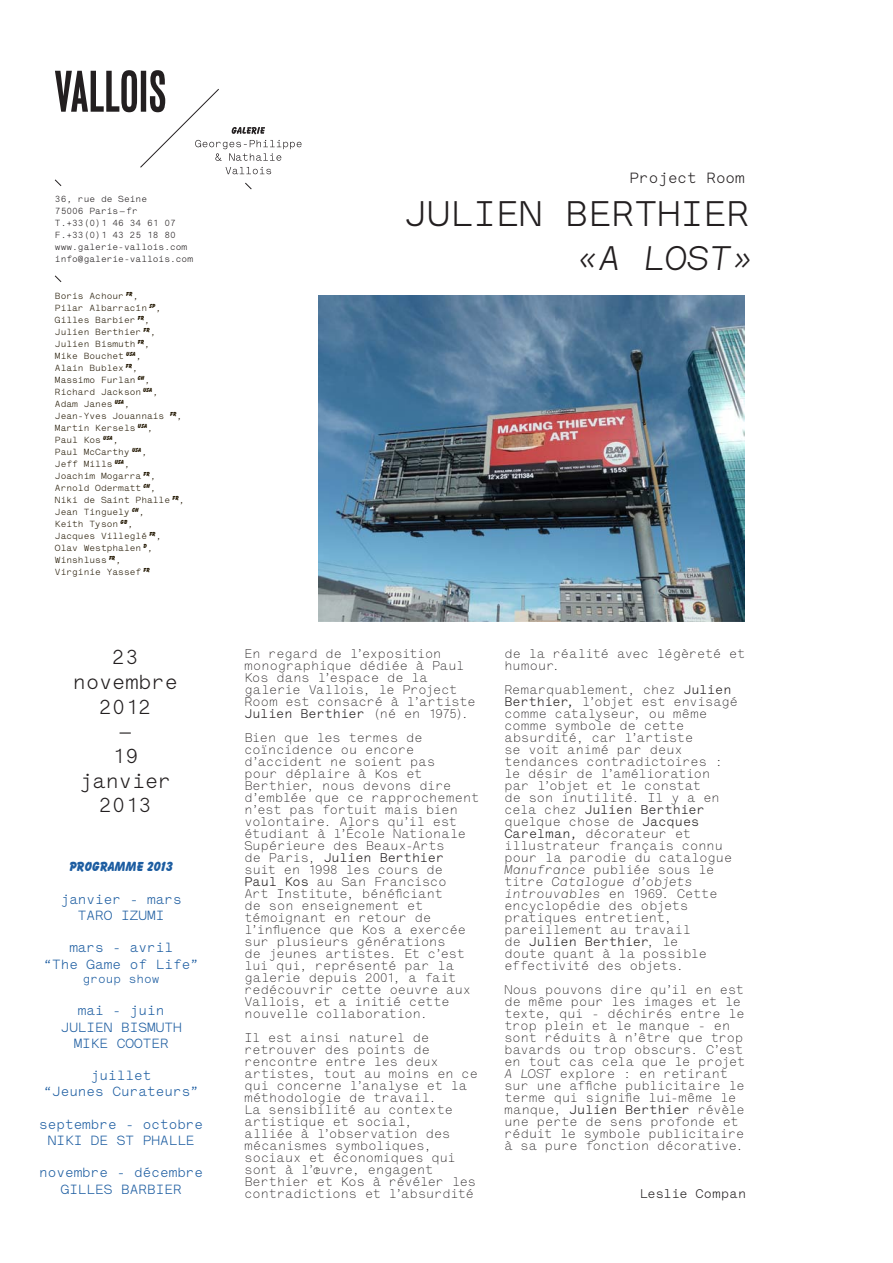
<style>
.page{position:relative;width:893px;height:1263px;background:#fff}
.page>*{position:absolute;margin:0;border:0;box-sizing:border-box;transform-origin:0 0}
.t1{font:700 36px "Lettera";color:#231f20}
.t2{font:italic 700 34.5px "Lettera";color:#231f20}
.t3{font:700 20.55px/24.6px "Lettera";color:#231f20;text-align:center}
.t4{font:700 15px "Lettera";color:#231f20}
.t5{font:700 13.5px/16.2px "Lettera";color:#1d5da1;text-align:center}
.t6{font:800 13.5px "Balloon BT";letter-spacing:.01em;color:#1d5da1}
.t7{font:12.75px/12px "Lettera";letter-spacing:-.005em;color:#231f20}
.t8{font:700 12.75px "Lettera";color:#231f20}
.t9{font:700 12px "Lettera";color:#1d5da1}
.t10{font:700 9px/12px "Lettera";color:#251a05}
.t11{font:700 9px/12px "Lettera";color:#231f20}
.s1{font-weight:700}
.s2{font-style:italic}
</style>
<div class="page">
<svg style="left:54px;top:70px;width:248px;height:119px"></svg>
<svg style="left:54px;top:275px;width:8px;height:7px"></svg>
<img style="left:319px;top:296px;width:425px;height:326px">
<p class="t11" style="left:55px;top:193px;width:140px">36, rue de Seine<br>75006 Paris—fr<br>T.+33(0)1 46 34 61 07<br>F.+33(0)1 43 25 18 80 www.galerie-vallois.com info@galerie-vallois.com</p>
<p class="t10" style="left:55px;top:289px;width:131px">Boris Achour <sup>FR</sup>,<br>Pilar Albarracín <sup>SP</sup>,<br>Gilles Barbier <sup>FR</sup>,<br>Julien Berthier <sup>FR</sup>,<br>Julien Bismuth <sup>FR</sup>,<br>Mike Bouchet <sup>USA</sup>,<br>Alain Bublex <sup>FR</sup>,<br>Massimo Furlan <sup>CH</sup>,<br>Richard Jackson <sup>USA</sup>,<br>Adam Janes <sup>USA</sup>,<br>Jean-Yves Jouannais <sup>FR</sup>,<br>Martin Kersels <sup>USA</sup>,<br>Paul Kos <sup>USA</sup>,<br>Paul McCarthy <sup>USA</sup>,<br>Jeff Mills <sup>USA</sup>,<br>Joachim Mogarra <sup>FR</sup>,<br>Arnold Odermatt <sup>CH</sup>,<br>Niki de Saint Phalle <sup>FR</sup>,<br>Jean Tinguely <sup>ch</sup>,<br>Keith Tyson <sup>GB</sup>,<br>Jacques Villeglé <sup>FR</sup>,<br>Olav Westphalen <sup>D</sup>,<br>Winshluss <sup>FR</sup>,<br>Virginie Yassef <sup>FR</sup></p>
<h3 class="t3" style="left:73px;top:645px;width:107px">23 novembre<br>2012<br>—<br>19 janvier<br>2013</h3>
<p class="t6" style="left:69px;top:859px;width:105px">PROGRAMME 2013</p>
<p class="t5" style="left:61px;top:891px;width:122px">janvier - mars<br>TARO IZUMI</p>
<p class="t5" style="left:43px;top:940px;width:157px">mars - avril<br>“The Game of Life”</p>
<p class="t9" style="left:83px;top:972px;width:78px">group show</p>
<p class="t5" style="left:61px;top:1003px;width:122px">mai - juin<br>JULIEN BISMUTH<br>MIKE COOTER</p>
<p class="t5" style="left:43px;top:1067px;width:157px">juillet<br>“Jeunes Curateurs”</p>
<p class="t5" style="left:39px;top:1116px;width:166px">septembre - octobre<br>NIKI DE ST PHALLE</p>
<p class="t5" style="left:39px;top:1165px;width:166px">novembre - décembre<br>GILLES BARBIER</p>
<p class="t4" style="left:630px;top:169px;width:117px">Project Room</p>
<h1 class="t1" style="left:404px;top:194px;width:347px">JULIEN BERTHIER</h1>
<h2 class="t2" style="left:577px;top:239px;width:178px">«A LOST»</h2>
<p class="t7" style="left:244px;top:648px;width:233px">En regard de l’exposition monographique dédiée à Paul<br>Kos dans l’espace de la galerie Vallois, le Project<br>Room est consacré à l’artiste<br><span class="s1">Julien Berthier</span> (né en 1975).</p>
<p class="t7" style="left:244px;top:732px;width:236px">Bien que les termes de coïncidence ou encore d’accident ne soient pas<br>pour déplaire à Kos et<br>Berthier, nous devons dire d’emblée que ce rapprochement n’est pas fortuit mais bien volontaire. Alors qu’il est étudiant à l’École Nationale<br>Supérieure des Beaux-Arts<br>de Paris, <span class="s1">Julien Berthier<br></span>suit en 1998 les cours de<br><span class="s1">Paul Kos</span> au San Francisco<br>Art Institute, bénéficiant<br>de son enseignement et témoignant en retour de l’influence que Kos a exercée sur plusieurs générations<br>de jeunes artistes. Et c’est lui qui, représenté par la galerie depuis 2001, a fait redécouvrir cette oeuvre aux<br>Vallois, et a initié cette nouvelle collaboration.</p>
<p class="t7" style="left:244px;top:1032px;width:235px">Il est ainsi naturel de retrouver des points de rencontre entre les deux artistes, tout au moins en ce qui concerne l’analyse et la méthodologie de travail.<br>La sensibilité au contexte artistique et social,<br>alliée à l’observation des mécanismes symboliques, sociaux et économiques qui sont à l’œuvre, engagent<br>Berthier et Kos à révéler les contradictions et l’absurdité</p>
<p class="t7" style="left:504px;top:648px;width:242px">de la réalité avec légèreté et humour.</p>
<p class="t7" style="left:504px;top:684px;width:235px">Remarquablement, chez <span class="s1">Julien<br>Berthier,</span> l’objet est envisagé comme catalyseur, ou même comme symbole de cette absurdité, car l’artiste<br>se voit animé par deux tendances contradictoires : le désir de l’amélioration par l’objet et le constat<br>de son inutilité. Il y a en cela chez <span class="s1">Julien Berthier </span>quelque chose de <span class="s1">Jacques<br>Carelman,</span> décorateur et illustrateur français connu pour la parodie du catalogue<br><span class="s2">Manufrance</span> publiée sous le titre <span class="s2">Catalogue d’objets introuvables</span> en 1969. Cette encyclopédie des objets pratiques entretient, pareillement au travail<br>de <span class="s1">Julien Berthier</span>, le<br>doute quant à la possible effectivité des objets.</p>
<p class="t7" style="left:504px;top:984px;width:242px">Nous pouvons dire qu’il en est de même pour les images et le texte, qui - déchirés entre le trop plein et le manque - en sont réduits à n’être que trop bavards ou trop obscurs. C’est en tout cas cela que le projet<br><span class="s2">A LOST</span> explore : en retirant sur une affiche publicitaire le terme qui signifie lui-même le manque, <span class="s1">Julien Berthier</span> révèle une perte de sens profonde et réduit le symbole publicitaire à sa pure fonction décorative.</p>
<p class="t8" style="left:640px;top:1187px;width:108px">Leslie Compan</p>
</div>
